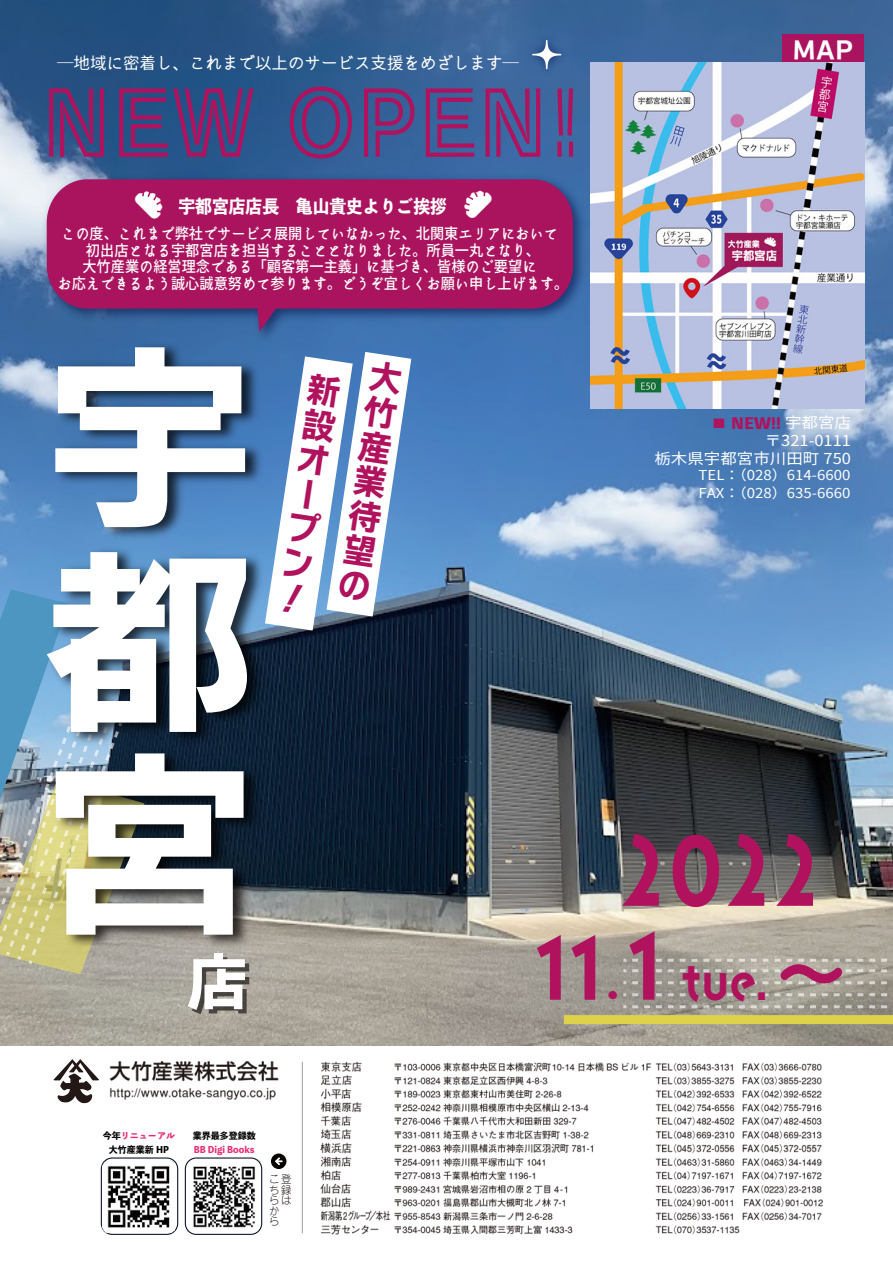
<style>
.page{position:relative;width:893px;height:1263px;background:#fff}
.page>*{position:absolute;margin:0;border:0;box-sizing:border-box;transform-origin:0 0}
.t1{font:203.1px/203.1px "Nitalago Ruika 06";color:#fff;text-align:justify;scale:1.06 1}
.t2{font:89.7px "AB tombo bold";color:#b0125e;scale:.93 1}
.t3{font:87.6px "Train One";color:#b0125e}
.t4{font:86.1px "UD Digi Kyokasho NP B";color:#b0125e;scale:.93 1}
.t5{font:81.6px "AB tombo bold";color:#b0125e;scale:.93 1}
.t6{font:63.3px "Nitalago Ruika 06";color:#fff}
.t7{font:47.7px "AB tombo bold";color:#b0125e;scale:.93 1}
.t8{font:35.1px/35px "Nitalago Ruika 06";color:#b0125e;text-align:justify;scale:.96 1}
.t9{font:31.35px "AB tombo bold";color:#b0125e}
.t10{font:24px "Nitalago Ruika 06";color:#fff}
.t11{font:18px "Toppan Bunkyu Midashi Go Std N EB";color:#fff;scale:.93 1}
.t12{font:16.5px "irohamaru";color:#fff}
.t13{font:500 15.15px/16.5px "irohakaku C";color:#fff;text-align:center;scale:.93 1}
.t14{font:15px/17.9px "irohakaku C";color:#fff;text-align:right;scale:1.1 1}
.t15{font:15px "Toppan Bunkyu Midashi Go Std N EB";color:#b0125e;scale:1.1 1}
.t16{font:13.65px/17.9px "irohakaku C";color:#fff;scale:1.1 1}
.t17{font:300 10.5px/10.5px "Jun 101 Pro";color:#221815}
.t18{font:9px/13.5px "Toppan Bunkyu Midashi Go Std N EB";color:#040000;text-align:center}
.t19{font:9px "Toppan Bunkyu Midashi Go Std N EB";color:#e72e75}
.s1{color:#e72e75}
.s2{font-family:"irohakaku C";color:#fff}
.s3{font-size:86.1px}
</style>
<div class="page">
<img style="left:0;top:0;width:893px;height:1045px">
<img style="left:38px;top:171px;width:552px;height:178px">
<svg style="left:47px;top:179px;width:526px;height:153px;fill:#aa145f"></svg>
<div style="left:519px;top:27px;width:55px;height:55px;background:#3c679d"></div>
<svg style="left:532px;top:40px;width:29px;height:29px"></svg>
<svg style="left:279px;top:352px;width:132px;height:278px"></svg>
<svg style="left:53px;top:1059px;width:39px;height:44px"></svg>
<img style="left:0;top:589px;width:144px;height:385px">
<svg style="left:623px;top:959px;width:270px;height:3px"></svg>
<svg style="left:623px;top:969px;width:270px;height:3px"></svg>
<svg style="left:623px;top:981px;width:270px;height:3px"></svg>
<svg style="left:623px;top:993px;width:270px;height:3px"></svg>
<svg style="left:623px;top:1005px;width:270px;height:3px"></svg>
<img style="left:92px;top:1061px;width:731px;height:174px">
<div style="left:564px;top:1015px;width:329px;height:9px;background:#dfd24b"></div>
<img style="left:38px;top:327px;width:241px;height:635px">
<div style="left:783px;top:34px;width:81px;height:30px;background:#aa145f"></div>
<div style="left:165px;top:1108px;width:132px;height:96px;background:#fff"></div>
<img style="left:187px;top:1159px;width:74px;height:75px">
<div style="left:101px;top:1157px;width:77px;height:78px;border:1px solid #0d182f;border-radius:11px"></div>
<div style="left:185px;top:1157px;width:77px;height:78px;border:1px solid #0d182f;border-radius:11px"></div>
<img style="left:103px;top:1161px;width:72px;height:71px">
<svg style="left:271px;top:1153px;width:15px;height:16px"></svg>
<img style="left:591px;top:62px;width:273px;height:347px">
<svg style="left:463px;top:190px;width:29px;height:28px"></svg>
<svg style="left:135px;top:190px;width:28px;height:29px"></svg>
<p class="t12" style="left:57px;top:51px;width:464px">―地域に密着し、これまで以上のサービス支援をめざします―</p>
<h3 class="t3" style="left:42px;top:64px;width:542px">NEW OPEN!</h3>
<p class="t11" style="left:179px;top:192px;width:290px">宇都宮店店長　亀山貴史よりご挨拶</p>
<p class="t13" style="left:58px;top:225px;width:551px">この度、これまで弊社でサービス展開していなかった、北関東エリアにおいて初出店となる宇都宮店を担当することとなりました。所員一丸となり、<br>大竹産業の経営理念である「顧客第一主義」に基づき、皆様のご要望に<br>お応えできるよう誠心誠意努めて参ります。どうぞ宜しくお願い申し上げます。</p>
<h3 class="t10" style="left:793px;top:38px;width:62px">MAP</h3>
<h1 class="t1" style="left:42px;top:336px;width:195px">宇都宮</h1>
<h3 class="t6" style="left:186px;top:949px;width:65px">店</h3>
<h3 class="t8" style="left:372px;top:358px;width:21px;rotate:9deg">大竹産業待望の</h3>
<h3 class="t8" style="left:310px;top:370px;width:21px;rotate:9deg">新設オープン！</h3>
<p class="t18" style="left:103px;top:1129px;width:73px">今年<span class="s1">リニューアル</span>大竹産業新 HP</p>
<p class="t18" style="left:193px;top:1129px;width:64px">業界最多登録数</p>
<p class="t19" style="left:194px;top:1142px;width:62px">BB Digi Books</p>
<p class="t17" style="left:269px;top:1172px;width:23px">こ登ち録らはか<br>ら</p>
<p class="t15" style="left:711px;top:411px;width:129px">■ NEW!! <span class="s2">宇都宮店</span></p>
<p class="t14" style="left:654px;top:432px;width:180px">〒321-0111<br>栃木県宇都宮市川田町 750</p>
<p class="t16" style="left:698px;top:466px;width:140px">TEL：（028）614-6600<br>FAX：（028）635-6660</p>
<h2 class="t2" style="left:619px;top:825px;width:220px">2022</h2>
<h3 class="t5" style="left:535px;top:926px;width:164px">11<span class="s3">１</span></h3>
<h3 class="t9" style="left:597px;top:978px;width:33px">・</h3>
<h3 class="t7" style="left:681px;top:957px;width:95px">tue.</h3>
<h3 class="t4" style="left:771px;top:923px;width:88px">〜</h3>
</div>
